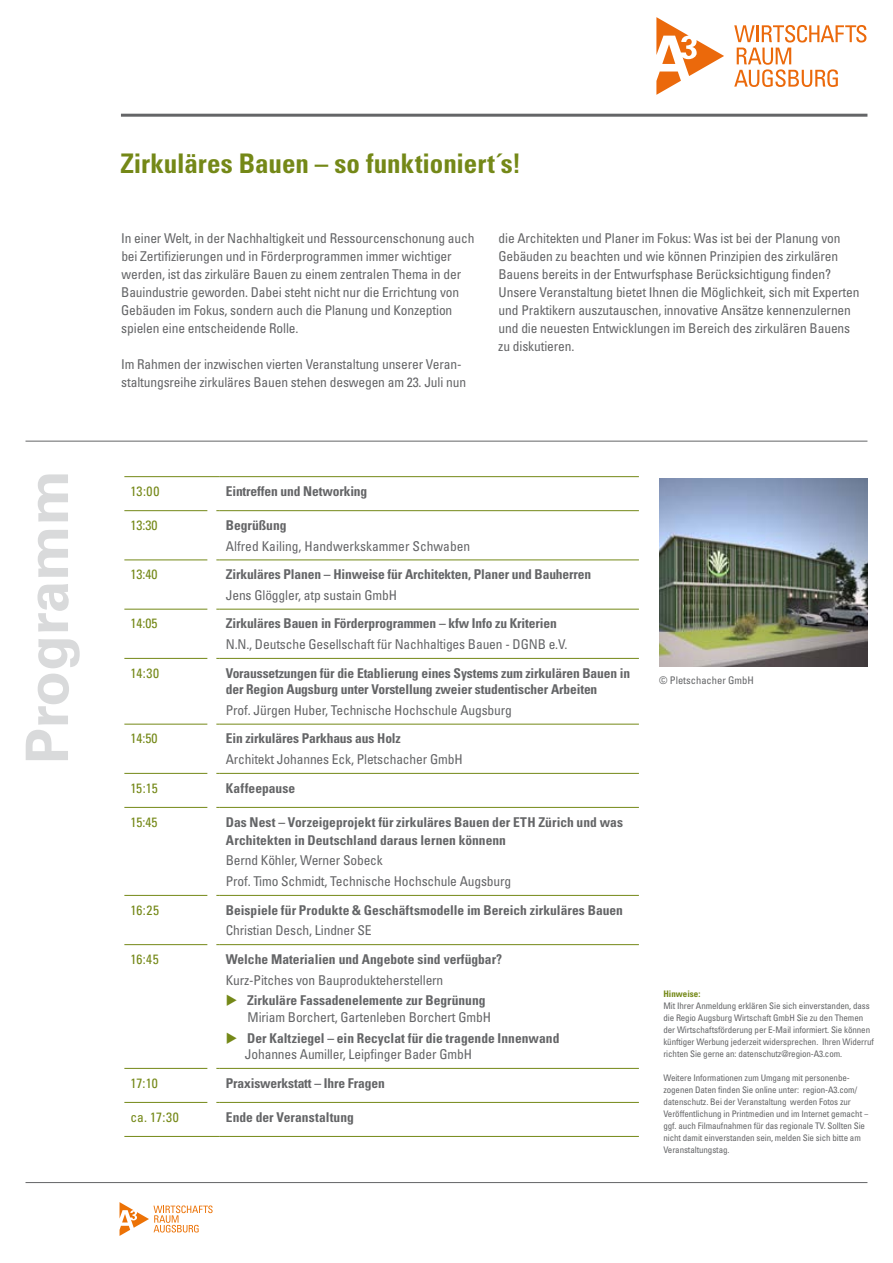
<style>
.page{position:relative;width:893px;height:1263px;background:#fff}
.page>*{position:absolute;margin:0;border:0;box-sizing:border-box;transform-origin:0 0}
.HS_Lesetext_für_Programm{font:700 58.65px "Univers LT Std";color:#d9dadb}
.t1{font:700 condensed 27px "Univers LT Std";color:#748817}
.HS_Lesetext_für_Programm-2{font:condensed 13.5px/18px "Univers LT Std";letter-spacing:-.01em;color:#646567}
.HS_Lesetext_für_Programm-3{font:700 condensed 13.5px/16.5px "Univers LT Std";letter-spacing:-.01em;color:#646567}
.HS_Lesetext_für_Programm-4{font:condensed 13.5px "Univers LT Std";color:#748817}
.HS_Lesetext_für_Programm-5{font:700 condensed 13.5px "Univers LT Std";letter-spacing:.01em;color:#646567}
.HS_Lesetext_für_Programm-6{font:condensed 10.5px "Univers LT Std";color:#646567}
.t2{font:condensed 9px/12px "Univers LT Std";letter-spacing:-.01em;color:#646567}
.t3{font:700 condensed 9px "Univers LT Std";color:#748817}
.s1{font-weight:700}
.s2{font-weight:400}
</style>
<div class="page">
<hr style="left:26px;top:441px;width:841px;height:1px;background:#646567">
<hr style="left:121px;top:114px;width:746px;height:3px;background:#646567">
<svg style="left:656px;top:17px;width:68px;height:78px"></svg>
<svg style="left:734px;top:25px;width:132px;height:62px"></svg>
<hr style="left:124px;top:476px;width:96px;height:1px;background:#748817">
<hr style="left:124px;top:510px;width:96px;height:1px;background:#748817">
<hr style="left:220px;top:476px;width:419px;height:1px;background:#748817">
<hr style="left:220px;top:510px;width:419px;height:1px;background:#748817">
<hr style="left:124px;top:559px;width:96px;height:1px;background:#748817">
<hr style="left:124px;top:609px;width:96px;height:1px;background:#748817">
<hr style="left:124px;top:658px;width:96px;height:1px;background:#748817">
<hr style="left:124px;top:724px;width:96px;height:1px;background:#748817">
<hr style="left:220px;top:559px;width:419px;height:1px;background:#748817">
<hr style="left:220px;top:609px;width:419px;height:1px;background:#748817">
<hr style="left:220px;top:658px;width:419px;height:1px;background:#748817">
<hr style="left:220px;top:724px;width:419px;height:1px;background:#748817">
<hr style="left:124px;top:773px;width:96px;height:1px;background:#748817">
<hr style="left:220px;top:773px;width:419px;height:1px;background:#748817">
<hr style="left:124px;top:895px;width:96px;height:1px;background:#748817">
<hr style="left:220px;top:895px;width:419px;height:1px;background:#748817">
<hr style="left:124px;top:944px;width:96px;height:1px;background:#748817">
<hr style="left:220px;top:944px;width:419px;height:1px;background:#748817">
<hr style="left:124px;top:1068px;width:96px;height:1px;background:#748817">
<hr style="left:220px;top:1068px;width:419px;height:1px;background:#748817">
<hr style="left:124px;top:1102px;width:96px;height:1px;background:#748817">
<hr style="left:220px;top:1102px;width:419px;height:1px;background:#748817">
<hr style="left:124px;top:1136px;width:96px;height:1px;background:#748817">
<hr style="left:220px;top:1136px;width:419px;height:1px;background:#748817">
<hr style="left:124px;top:807px;width:96px;height:1px;background:#748817">
<hr style="left:220px;top:807px;width:419px;height:1px;background:#748817">
<div style="left:207px;top:482px;width:9px;height:630px;background:#fff"></div>
<hr style="left:26px;top:1182px;width:841px;height:1px;background:#646567">
<svg style="left:120px;top:1202px;width:93px;height:34px"></svg>
<img style="left:659px;top:479px;width:208px;height:187px">
<p class="HS_Lesetext_für_Programm" style="left:13px;top:764px;width:296px;rotate:-90deg">Programm</p>
<p class="t1" style="left:120px;top:146px;width:402px">Zirkuläres Bauen – so funktioniert´s!</p>
<p class="HS_Lesetext_für_Programm-2" style="left:121px;top:229px;width:355px">In einer Welt, in der Nachhaltigkeit und Ressourcenschonung auch bei Zertifizierungen und in Förderprogrammen immer wichtiger werden, ist das zirkuläre Bauen zu einem zentralen Thema in der Bauindustrie geworden. Dabei steht nicht nur die Errichtung von Gebäuden im Fokus, sondern auch die Planung und Konzeption spielen eine entscheidende Rolle.</p>
<p class="HS_Lesetext_für_Programm-2" style="left:121px;top:355px;width:346px">Im Rahmen der inzwischen vierten Veranstaltung unserer Veran&shy;staltungsreihe zirkuläres Bauen stehen deswegen am 23. Juli nun</p>
<p class="HS_Lesetext_für_Programm-2" style="left:498px;top:229px;width:344px">die Architekten und Planer im Fokus: Was ist bei der Planung von<br>Gebäuden zu beachten und wie können Prinzipien des zirkulären<br>Bauens bereits in der Entwurfsphase Berücksichtigung finden?</p>
<p class="HS_Lesetext_für_Programm-2" style="left:498px;top:283px;width:363px">Unsere Veranstaltung bietet Ihnen die Möglichkeit, sich mit Experten und Praktikern auszutauschen, innovative Ansätze kennenzulernen und die neuesten Entwicklungen im Bereich des zirkulären Bauens zu diskutieren.</p>
<p class="HS_Lesetext_für_Programm-4" style="left:130px;top:482px;width:30px">13:00</p>
<p class="HS_Lesetext_für_Programm-3" style="left:226px;top:483px;width:143px">Eintreffen und Networking</p>
<p class="HS_Lesetext_für_Programm-4" style="left:130px;top:516px;width:28px">13:30</p>
<p class="HS_Lesetext_für_Programm-3" style="left:226px;top:517px;width:62px">Begrüßung</p>
<p class="HS_Lesetext_für_Programm-2" style="left:226px;top:537px;width:246px">Alfred Kailing, Handwerkskammer Schwaben</p>
<p class="HS_Lesetext_für_Programm-4" style="left:130px;top:566px;width:28px">13:40</p>
<p class="HS_Lesetext_für_Programm-3" style="left:226px;top:566px;width:367px">Zirkuläres Planen – Hinweise für Architekten, Planer und Bauherren</p>
<p class="HS_Lesetext_für_Programm-2" style="left:226px;top:586px;width:173px">Jens Glöggler, atp sustain GmbH</p>
<p class="HS_Lesetext_für_Programm-4" style="left:130px;top:615px;width:28px">14:05</p>
<p class="HS_Lesetext_für_Programm-3" style="left:226px;top:615px;width:332px">Zirkuläres Bauen in Förderprogrammen – kfw Info zu Kriterien</p>
<p class="HS_Lesetext_für_Programm-2" style="left:226px;top:635px;width:343px">N.N., Deutsche Gesellschaft für Nachhaltiges Bauen - DGNB e.V.</p>
<p class="HS_Lesetext_für_Programm-4" style="left:130px;top:664px;width:30px">14:30</p>
<p class="HS_Lesetext_für_Programm-3" style="left:226px;top:664px;width:406px">Voraussetzungen für die Etablierung eines Systems zum zirkulären Bauen in der Region Augsburg unter Vorstellung zweier studentischer Arbeiten</p>
<p class="HS_Lesetext_für_Programm-2" style="left:226px;top:701px;width:288px">Prof. Jürgen Huber, Technische Hochschule Augsburg</p>
<p class="HS_Lesetext_für_Programm-4" style="left:130px;top:730px;width:28px">14:50</p>
<p class="HS_Lesetext_für_Programm-3" style="left:226px;top:730px;width:177px">Ein zirkuläres Parkhaus aus Holz</p>
<p class="HS_Lesetext_für_Programm-2" style="left:226px;top:750px;width:238px">Architekt Johannes Eck, Pletschacher GmbH</p>
<p class="HS_Lesetext_für_Programm-4" style="left:130px;top:779px;width:29px">15:15</p>
<p class="HS_Lesetext_für_Programm-5" style="left:226px;top:779px;width:71px">Kaffeepause</p>
<p class="HS_Lesetext_für_Programm-4" style="left:130px;top:813px;width:28px">15:45</p>
<p class="HS_Lesetext_für_Programm-3" style="left:226px;top:813px;width:399px;line-height:18px">Das Nest – Vorzeigeprojekt für zirkuläres Bauen der ETH Zürich und was<br>Architekten in Deutschland daraus lernen könnenn</p>
<p class="HS_Lesetext_für_Programm-2" style="left:226px;top:851px;width:159px">Bernd Köhler, Werner Sobeck</p>
<p class="HS_Lesetext_für_Programm-2" style="left:226px;top:872px;width:287px">Prof. Timo Schmidt, Technische Hochschule Augsburg</p>
<p class="HS_Lesetext_für_Programm-4" style="left:130px;top:901px;width:30px">16:25</p>
<p class="HS_Lesetext_für_Programm-3" style="left:226px;top:901px;width:399px">Beispiele für Produkte &amp; Geschäftsmodelle im Bereich zirkuläres Bauen</p>
<p class="HS_Lesetext_für_Programm-2" style="left:226px;top:921px;width:147px">Christian Desch, Lindner SE</p>
<p class="HS_Lesetext_für_Programm-4" style="left:130px;top:950px;width:30px">16:45</p>
<p class="HS_Lesetext_für_Programm-3" style="left:226px;top:951px;width:278px">Welche Materialien und Angebote sind verfügbar?</p>
<p class="HS_Lesetext_für_Programm-2" style="left:226px;top:970px;width:219px">Kurz-Pitches von Bauprodukteherstellern</p>
<p class="HS_Lesetext_für_Programm-2" style="left:247px;top:992px;width:245px;line-height:16.5px"><span class="s1">Zirkuläre Fassadenelemente zur Begrünung<br></span>Miriam Borchert, Gartenleben Borchert GmbH</p>
<p class="HS_Lesetext_für_Programm-3" style="left:245px;top:1029px;width:316px">Der Kaltziegel – ein Recyclat für die tragende Innenwand<br><span class="s2">Johannes Aumiller, Leipfinger Bader GmbH</span></p>
<p class="HS_Lesetext_für_Programm-4" style="left:130px;top:1074px;width:29px">17:10</p>
<p class="HS_Lesetext_für_Programm-3" style="left:226px;top:1074px;width:160px">Praxiswerkstatt – Ihre Fragen</p>
<p class="HS_Lesetext_für_Programm-4" style="left:130px;top:1108px;width:50px">ca. 17:30</p>
<p class="HS_Lesetext_für_Programm-3" style="left:226px;top:1108px;width:130px">Ende der Veranstaltung</p>
<p class="HS_Lesetext_für_Programm-6" style="left:659px;top:674px;width:96px">© Pletschacher GmbH</p>
<p class="t3" style="left:663px;top:988px;width:38px">Hinweise:</p>
<p class="t2" style="left:663px;top:1000px;width:212px">Mit Ihrer Anmeldung erklären Sie sich einverstanden, dass die Regio Augsburg Wirtschaft GmbH Sie zu den Themen der Wirtschaftsförderung per E-Mail informiert. Sie können künftiger Werbung jederzeit widersprechen. Ihren Widerruf richten Sie gerne an: datenschutz@region-A3.com.</p>
<p class="t2" style="left:663px;top:1072px;width:207px">Weitere Informationen zum Umgang mit personenbe&shy;zogenen Daten finden Sie online unter: region-A3.com/ datenschutz. Bei der Veranstaltung werden Fotos zur Veröffentlichung in Printmedien und im Internet gemacht − ggf. auch Filmaufnahmen für das regionale TV. Sollten Sie nicht damit einverstanden sein, melden Sie sich bitte am Veranstaltungstag.</p>
</div>
